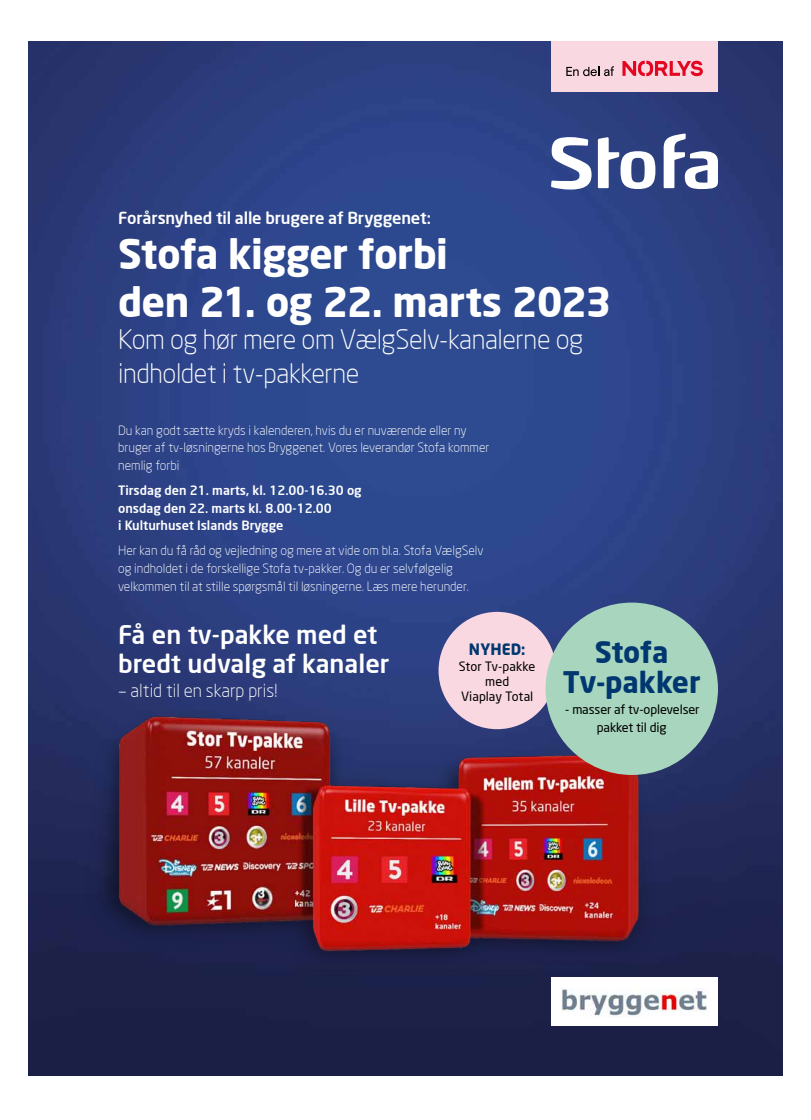
<style>
.page{position:relative;width:811px;height:1120px;background:#fff}
.page>*{position:absolute;margin:0;border:0;box-sizing:border-box;transform-origin:0 0}
.t1{font:700 40.4px/47.8px "Neo Sans";letter-spacing:-.02em;color:#fff}
.t2{font:700 29.1px/30px "Neo Sans";letter-spacing:-.005em;color:#003770;text-align:center}
.t3{font:300 26.5px/33.8px "Neo Sans";letter-spacing:-.015em;color:#fff}
.t4{font:500 25.3px/29.1px "Neo Sans";color:#fff}
.t5{font:300 17.7px "Neo Sans";color:#fff}
.t6{font:500 16.4px "Neo Sans";letter-spacing:-.01em;color:#fff}
.t7{font:700 15.5px "Neo Sans";letter-spacing:.005em;color:#003770}
.t8{font:300 12.7px/17.7px "Neo Sans";color:#fff}
.t9{font:500 12.7px/17.7px "Neo Sans";color:#fff}
.t10{font:12.7px/15.2px "Neo Sans";letter-spacing:-.01em;color:#000;text-align:center}
</style>
<div class="page">
<img style="left:28px;top:41px;width:754px;height:1035px">
<img style="left:67px;top:572px;width:609px;height:487px">
<div style="left:551px;top:41px;width:167px;height:51px;background:#fad8e1"></div>
<svg style="left:566px;top:66px;width:48px;height:10px"></svg>
<svg style="left:598px;top:137px;width:57px;height:52px"></svg>
<svg style="left:663px;top:133px;width:55px;height:56px"></svg>
<svg style="left:551px;top:137px;width:40px;height:53px"></svg>
<svg style="left:622px;top:61px;width:81px;height:15px"></svg>
<div style="left:551px;top:977px;width:167px;height:48px;background:#fff"></div>
<img style="left:561px;top:988px;width:146px;height:29px">
<div style="left:438px;top:612px;width:118px;height:117px;background:#fad8e1;border-radius:50%"></div>
<div style="left:545px;top:602px;width:173px;height:173px;background:#a7d5bd;border-radius:50%"></div>
<p class="t6" style="left:118px;top:207px;width:314px">Forårsnyhed til alle brugere af Bryggenet:</p>
<h1 class="t1" style="left:118px;top:229px;width:495px">Stofa kigger forbi<br>den 21. og 22. marts 2023</h1>
<h3 class="t3" style="left:118px;top:323px;width:467px">Kom og hør mere om VælgSelv-kanalerne og indholdet i tv-pakkerne</h3>
<p class="t8" style="left:118px;top:421px;width:373px">Du kan godt sætte kryds i kalenderen, hvis du er nuværende eller ny bruger af tv-løsningerne hos Bryggenet. Vores leverandør Stofa kommer nemlig forbi</p>
<p class="t9" style="left:118px;top:481px;width:245px">Tirsdag den 21. marts, kl. 12.00-16.30 og onsdag den 22. marts kl. 8.00-12.00<br>i Kulturhuset Islands Brygge</p>
<p class="t8" style="left:118px;top:542px;width:367px">Her kan du få råd og vejledning og mere at vide om bl.a. Stofa VælgSelv og indholdet i de forskellige Stofa tv-pakker. Og du er selvfølgelig velkommen til at stille spørgsmål til løsningerne. Læs mere herunder.</p>
<h3 class="t4" style="left:118px;top:619px;width:273px">Få en tv-pakke med et bredt udvalg af kanaler</h3>
<h3 class="t5" style="left:118px;top:680px;width:161px">– altid til en skarp pris!</h3>
<p class="t7" style="left:469px;top:640px;width:58px">NYHED:</p>
<p class="t10" style="left:459px;top:658px;width:78px">Stor Tv-pakke med<br>Viaplay Total</p>
<h2 class="t2" style="left:563px;top:636px;width:139px">Stofa<br>Tv-pakker</h2>
<p class="t10" style="left:565px;top:701px;width:136px;line-height:17.7px">- masser af tv-oplevelser pakket til dig</p>
</div>
